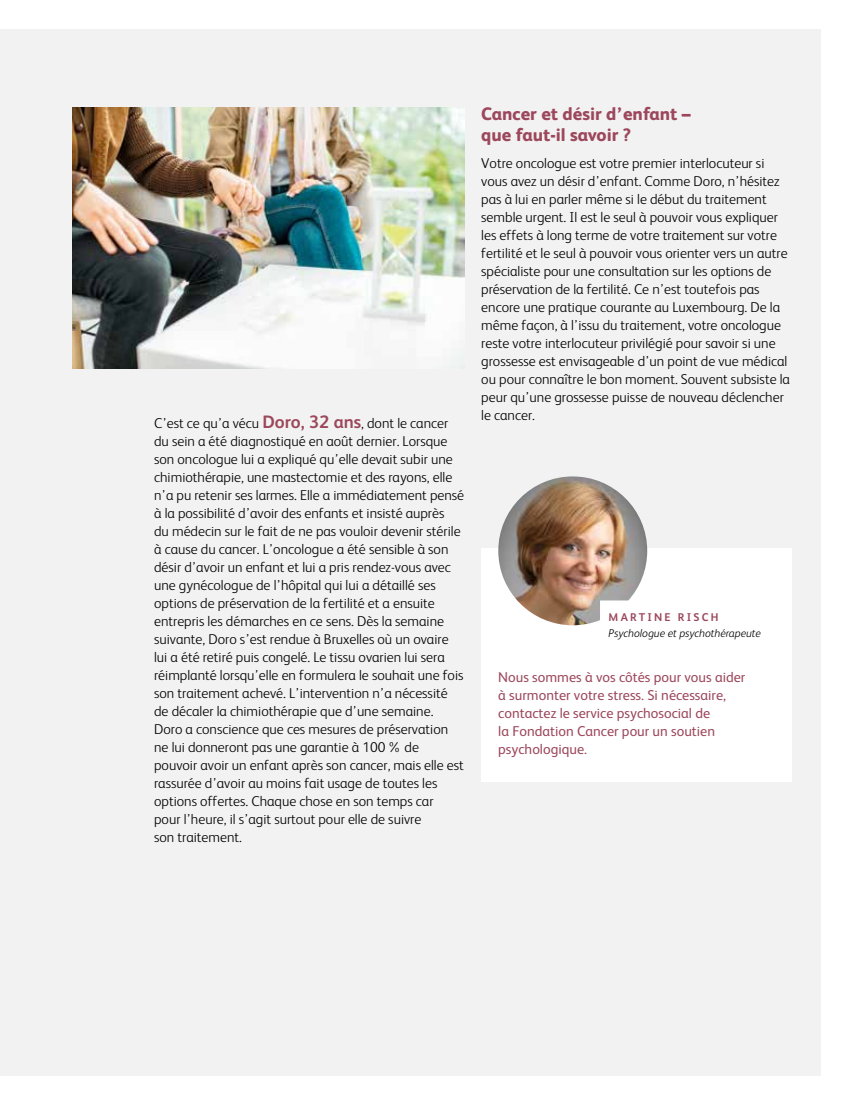
<style>
.page{position:relative;width:851px;height:1106px;background:#fff}
.page>*{position:absolute;margin:0;border:0;box-sizing:border-box;transform-origin:0 0}
.t1{font:800 18px/21px "FS Albert";color:#9c475b}
.t2{font:300 14.25px/18px "FS Albert";color:#000}
.t3{font:14.25px/18px "FS Albert";color:#9c475b}
.t4{font:italic 300 11.25px "FS Albert";color:#000}
.t5{font:700 11.25px "FS Albert";letter-spacing:.2em;color:#9c475b}
.s1{font-weight:700;font-size:18px;color:#9c475b}
</style>
<div class="page">
<div style="left:0;top:30px;width:821px;height:1046px;background:#f2f2f2"></div>
<img style="left:72px;top:107px;width:392px;height:262px">
<div style="left:481px;top:548px;width:310px;height:234px;background:#fff"></div>
<img style="left:498px;top:476px;width:149px;height:149px">
<p class="t2" style="left:154px;top:413px;width:311px">C’est ce qu’a vécu <span class="s1">Doro, 32 ans</span>, dont le cancer du sein a été diagnostiqué en août dernier. Lorsque son oncologue lui a expliqué qu’elle devait subir une chimiothérapie, une mastectomie et des rayons, elle n’a pu retenir ses larmes. Elle a immédiatement pensé à la possibilité d’avoir des enfants et insisté auprès<br>du médecin sur le fait de ne pas vouloir devenir stérile à cause du cancer. L’oncologue a été sensible à son désir d’avoir un enfant et lui a pris rendez-vous avec une gynécologue de l’hôpital qui lui a détaillé ses options de préservation de la fertilité et a ensuite entrepris les démarches en ce sens. Dès la semaine suivante, Doro s’est rendue à Bruxelles où un ovaire lui a été retiré puis congelé. Le tissu ovarien lui sera réimplanté lorsqu’elle en formulera le souhait une fois son traitement achevé. L’intervention n’a nécessité de décaler la chimiothérapie que d’une semaine.<br>Doro a conscience que ces mesures de préservation ne lui donneront pas une garantie à 100 % de pouvoir avoir un enfant après son cancer, mais elle est rassurée d’avoir au moins fait usage de toutes les options offertes. Chaque chose en son temps car<br>pour l’heure, il s’agit surtout pour elle de suivre<br>son traitement.</p>
<p class="t1" style="left:481px;top:103px;width:211px">Cancer et désir d’enfant – que faut-il savoir ?</p>
<p class="t2" style="left:481px;top:153px;width:310px">Votre oncologue est votre premier interlocuteur si vous avez un désir d’enfant. Comme Doro, n’hésitez pas à lui en parler même si le début du traitement semble urgent. Il est le seul à pouvoir vous expliquer les effets à long terme de votre traitement sur votre fertilité et le seul à pouvoir vous orienter vers un autre spécialiste pour une consultation sur les options de préservation de la fertilité. Ce n’est toutefois pas encore une pratique courante au Luxembourg. De la même façon, à l’issu du traitement, votre oncologue reste votre interlocuteur privilégié pour savoir si une grossesse est envisageable d’un point de vue médical ou pour connaître le bon moment. Souvent subsiste la peur qu’une grossesse puisse de nouveau déclencher le cancer.</p>
<p class="t5" style="left:608px;top:609px;width:111px">MARTINE RISCH</p>
<p class="t4" style="left:608px;top:626px;width:154px">Psychologue et psychothérapeute</p>
<p class="t3" style="left:498px;top:667px;width:248px">Nous sommes à vos côtés pour vous aider à surmonter votre stress. Si nécessaire, contactez le service psychosocial de<br>la Fondation Cancer pour un soutien psychologique.</p>
</div>
